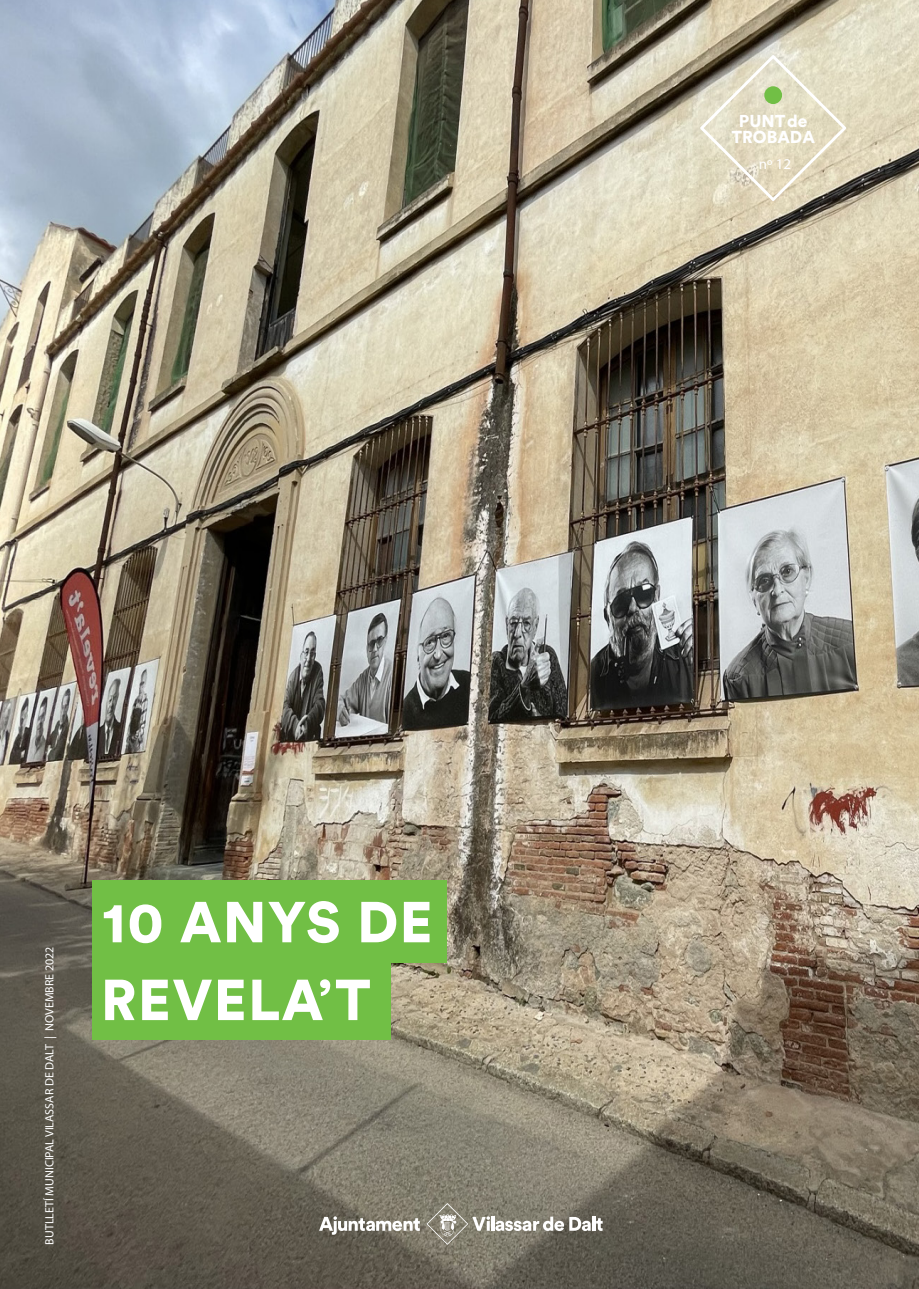
<style>
.page{position:relative;width:919px;height:1289px;background:#fff}
.page>*{position:absolute;margin:0;border:0;box-sizing:border-box;transform-origin:0 0}
.t1{font:900 57px "Circular Std";letter-spacing:.02em;color:#fff}
.t2{font:900 17.1px "Circular Std";color:#fff}
.t3{font:15px "Myriad Pro";color:#fff}
.t4{font:12px "Myriad Pro";color:#fff}
</style>
<div class="page">
<img style="left:0;top:0;width:918px;height:1288px">
<hr style="left:592px;top:1216px;width:3px;height:14px;background:#fff">
<svg style="left:596px;top:1218px;width:6px;height:12px"></svg>
<svg style="left:319px;top:1216px;width:101px;height:18px"></svg>
<svg style="left:426px;top:1203px;width:164px;height:41px;background:#908c80"></svg>
<svg style="left:700px;top:55px;width:146px;height:146px;background:#d9d4bc"></svg>
<div style="left:93px;top:880px;width:353px;height:83px;background:#71bf45"></div>
<div style="left:92px;top:963px;width:298px;height:77px;background:#71bf45"></div>
<p class="t4" style="left:42px;top:1244px;width:299px;rotate:-90deg">BUTLLETÍ MUNICIPAL VILASSAR DE DALT | NOVEMBRE 2022</p>
<p class="t1" style="left:102px;top:884px;width:332px">10 ANYS DE</p>
<p class="t1" style="left:101px;top:962px;width:272px">REVELA’T</p>
<h2 class="t2" style="left:739px;top:109px;width:70px">PUNTde</h2>
<p class="t3" style="left:758px;top:154px;width:34px">nº 12</p>
<h2 class="t2" style="left:731px;top:125px;width:85px">TROBADA</h2>
</div>
